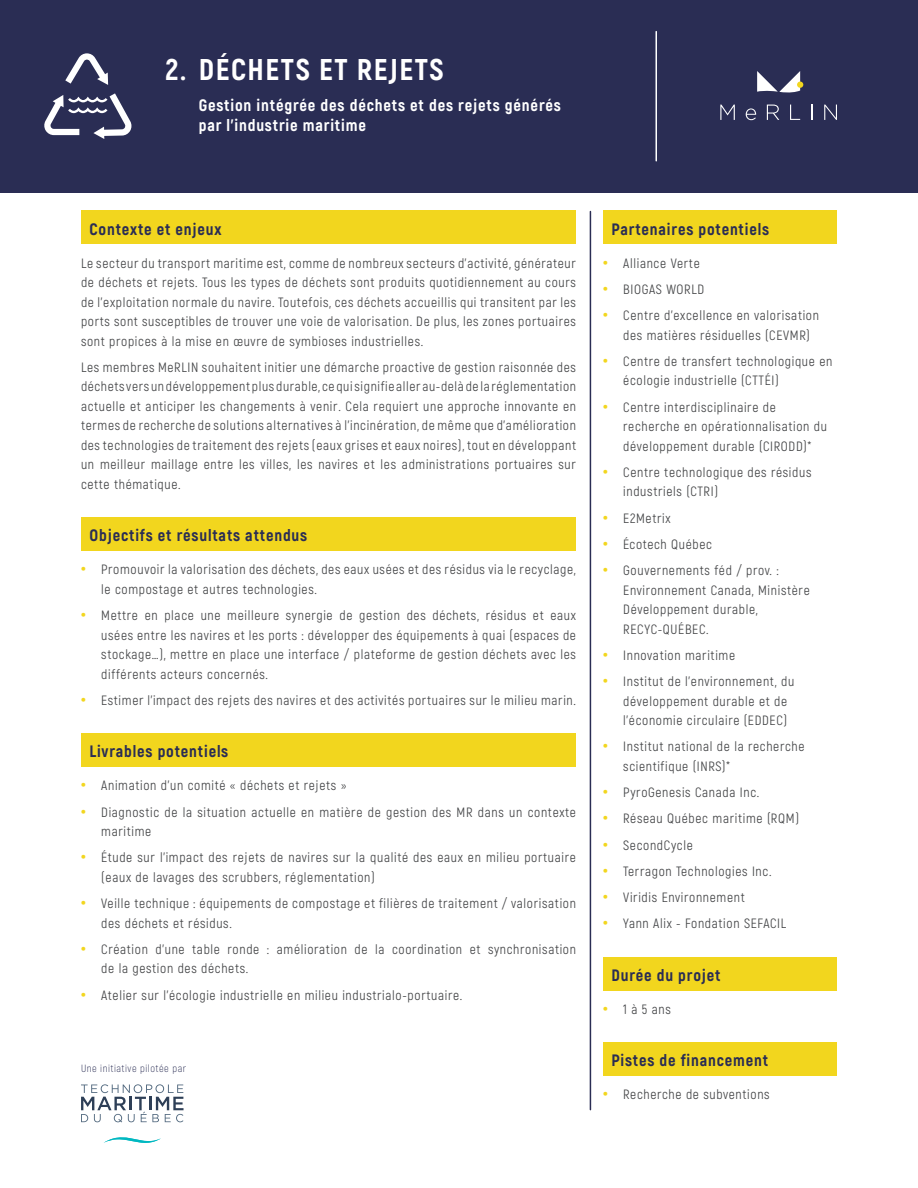
<style>
.page{position:relative;width:918px;height:1188px;background:#fff}
.page>*{position:absolute;margin:0;border:0;box-sizing:border-box;transform-origin:0 0}
.t1{font:800 30px "Akrobat";letter-spacing:.05em;color:#fff}
.t2{font:800 16.5px "Akrobat";letter-spacing:.05em;color:#2a2d54}
.t3{font:800 16.5px/20.4px "Akrobat";letter-spacing:.05em;color:#fff}
.t4{font:13.5px/19.5px "Akrobat";letter-spacing:.05em;color:#434446}
.t5{font:300 10.5px "Akrobat";letter-spacing:.05em;color:#2a2d54}
.s1{font-weight:800;font-size:21px;color:#f2d61e}
</style>
<div class="page">
<div style="left:81px;top:211px;width:495px;height:33px;background:#f2d61e"></div>
<div style="left:81px;top:517px;width:495px;height:34px;background:#f2d61e"></div>
<div style="left:81px;top:733px;width:495px;height:34px;background:#f2d61e"></div>
<div style="left:603px;top:211px;width:234px;height:33px;background:#f2d61e"></div>
<div style="left:603px;top:957px;width:234px;height:33px;background:#f2d61e"></div>
<div style="left:603px;top:1042px;width:234px;height:34px;background:#f2d61e"></div>
<div style="left:0;top:0;width:918px;height:192px;background:#2a2d54"></div>
<hr style="left:656px;top:32px;width:1px;height:129px;background:#fff">
<hr style="left:590px;top:212px;width:1px;height:898px;background:#2a2d54">
<svg style="left:65px;top:53px;width:43px;height:32px"></svg>
<svg style="left:44px;top:93px;width:88px;height:46px"></svg>
<svg style="left:720px;top:105px;width:15px;height:15px"></svg>
<svg style="left:746px;top:108px;width:10px;height:12px"></svg>
<svg style="left:767px;top:105px;width:12px;height:15px"></svg>
<svg style="left:790px;top:105px;width:10px;height:15px"></svg>
<svg style="left:811px;top:105px;width:1px;height:15px"></svg>
<svg style="left:824px;top:105px;width:13px;height:15px"></svg>
<svg style="left:757px;top:71px;width:46px;height:22px"></svg>
<svg style="left:81px;top:1084px;width:103px;height:38px"></svg>
<svg style="left:104px;top:1137px;width:57px;height:6px"></svg>
<h1 class="t1" style="left:166px;top:50px;width:280px">2. DÉCHETS ET REJETS</h1>
<p class="t3" style="left:199px;top:95px;width:364px">Gestion intégrée des déchets et des rejets générés par l’industrie maritime</p>
<p class="t2" style="left:90px;top:218px;width:134px">Contexte et enjeux</p>
<p class="t4" style="left:81px;top:253px;width:497px;text-align:justify">Le secteur du transport maritime est, comme de nombreux secteurs d’activité, générateur de déchets et rejets. Tous les types de déchets sont produits quotidiennement au cours de l’exploitation normale du navire. Toutefois, ces déchets accueillis qui transitent par les ports sont susceptibles de trouver une voie de valorisation. De plus, les zones portuaires sont propices à la mise en œuvre de symbioses industrielles.</p>
<p class="t4" style="left:81px;top:357px;width:497px;text-align:justify">Les membres MeRLIN souhaitent initier une démarche proactive de gestion raisonnée des déchets vers un développement plus durable, ce qui signifie aller au-delà de la réglementation actuelle et anticiper les changements à venir. Cela requiert une approche innovante en termes de recherche de solutions alternatives à l’incinération, de même que d’amélioration des technologies de traitement des rejets (eaux grises et eaux noires), tout en développant un meilleur maillage entre les villes, les navires et les administrations portuaires sur cette thématique.</p>
<p class="t2" style="left:90px;top:525px;width:219px">Objectifs et résultats attendus</p>
<p class="t4" style="left:101px;top:560px;width:476px;text-indent:-20px"><span class="s1">•</span> Promouvoir la valorisation des déchets, des eaux usées et des résidus via le recyclage, le compostage et autres technologies.</p>
<p class="t4" style="left:101px;top:606px;width:476px;text-align:justify;text-indent:-20px"><span class="s1">•</span> Mettre en place une meilleure synergie de gestion des déchets, résidus et eaux usées entre les navires et les ports : développer des équipements à quai (espaces de stockage…), mettre en place une interface / plateforme de gestion déchets avec les différents acteurs concernés.</p>
<p class="t4" style="left:81px;top:690px;width:497px"><span class="s1">•</span> Estimer l’impact des rejets des navires et des activités portuaires sur le milieu marin.</p>
<p class="t2" style="left:90px;top:741px;width:140px">Livrables potentiels</p>
<p class="t4" style="left:81px;top:776px;width:267px"><span class="s1">•</span> Animation d’un comité « déchets et rejets »</p>
<p class="t4" style="left:101px;top:802px;width:476px;text-indent:-20px"><span class="s1">•</span> Diagnostic de la situation actuelle en matière de gestion des MR dans un contexte maritime</p>
<p class="t4" style="left:101px;top:848px;width:476px;text-indent:-20px"><span class="s1">•</span> Étude sur l’impact des rejets de navires sur la qualité des eaux en milieu portuaire (eaux de lavages des scrubbers, réglementation)</p>
<p class="t4" style="left:101px;top:894px;width:476px;text-indent:-20px"><span class="s1">•</span> Veille technique : équipements de compostage et filières de traitement / valorisation des déchets et résidus.</p>
<p class="t4" style="left:101px;top:939px;width:476px;text-indent:-20px"><span class="s1">•</span> Création d’une table ronde : amélioration de la coordination et synchronisation de la gestion des déchets.</p>
<p class="t4" style="left:81px;top:985px;width:383px"><span class="s1">•</span> Atelier sur l’écologie industrielle en milieu industrialo-portuaire.</p>
<p class="t5" style="left:81px;top:1062px;width:107px">Une initiative pilotée par</p>
<p class="t2" style="left:612px;top:218px;width:159px">Partenaires potentiels</p>
<p class="t4" style="left:603px;top:253px;width:98px"><span class="s1">•</span> Alliance Verte</p>
<p class="t4" style="left:603px;top:279px;width:103px"><span class="s1">•</span> BIOGAS WORLD</p>
<p class="t4" style="left:623px;top:306px;width:197px;text-indent:-20px"><span class="s1">•</span> Centre d’excellence en valorisation des matières résiduelles (CEVMR)</p>
<p class="t4" style="left:623px;top:351px;width:211px;text-indent:-20px"><span class="s1">•</span> Centre de transfert technologique en écologie industrielle (CTTÉI)</p>
<p class="t4" style="left:623px;top:397px;width:205px;text-indent:-20px"><span class="s1">•</span> Centre interdisciplinaire de recherche en opérationnalisation du développement durable (CIRODD)*</p>
<p class="t4" style="left:623px;top:462px;width:190px;text-indent:-20px"><span class="s1">•</span> Centre technologique des résidus industriels (CTRI)</p>
<p class="t4" style="left:603px;top:508px;width:69px"><span class="s1">•</span> E2Metrix</p>
<p class="t4" style="left:603px;top:534px;width:111px"><span class="s1">•</span> Écotech Québec</p>
<p class="t4" style="left:623px;top:561px;width:188px;text-indent:-20px"><span class="s1">•</span> Gouvernements féd / prov. :<br>Environnement Canada, Ministère<br>Développement durable,<br>RECYC-QUÉBEC.</p>
<p class="t4" style="left:603px;top:645px;width:134px"><span class="s1">•</span> Innovation maritime</p>
<p class="t4" style="left:623px;top:672px;width:173px;text-indent:-20px"><span class="s1">•</span> Institut de l’environnement, du développement durable et de l’économie circulaire (EDDEC)</p>
<p class="t4" style="left:623px;top:737px;width:183px;text-indent:-20px"><span class="s1">•</span> Institut national de la recherche scientifique (INRS)*</p>
<p class="t4" style="left:603px;top:783px;width:158px"><span class="s1">•</span> PyroGenesis Canada Inc.</p>
<p class="t4" style="left:603px;top:809px;width:198px"><span class="s1">•</span> Réseau Québec maritime (RQM)</p>
<p class="t4" style="left:603px;top:835px;width:91px"><span class="s1">•</span> SecondCycle</p>
<p class="t4" style="left:603px;top:861px;width:170px"><span class="s1">•</span> Terragon Technologies Inc.</p>
<p class="t4" style="left:603px;top:888px;width:143px"><span class="s1">•</span> Viridis Environnement</p>
<p class="t4" style="left:603px;top:914px;width:185px"><span class="s1">•</span> Yann Alix - Fondation SEFACIL</p>
<p class="t2" style="left:612px;top:965px;width:111px">Durée du projet</p>
<p class="t4" style="left:603px;top:999px;width:69px"><span class="s1">•</span> 1 à 5 ans</p>
<p class="t2" style="left:612px;top:1050px;width:158px">Pistes de financement</p>
<p class="t4" style="left:603px;top:1085px;width:168px"><span class="s1">•</span> Recherche de subventions</p>
</div>
